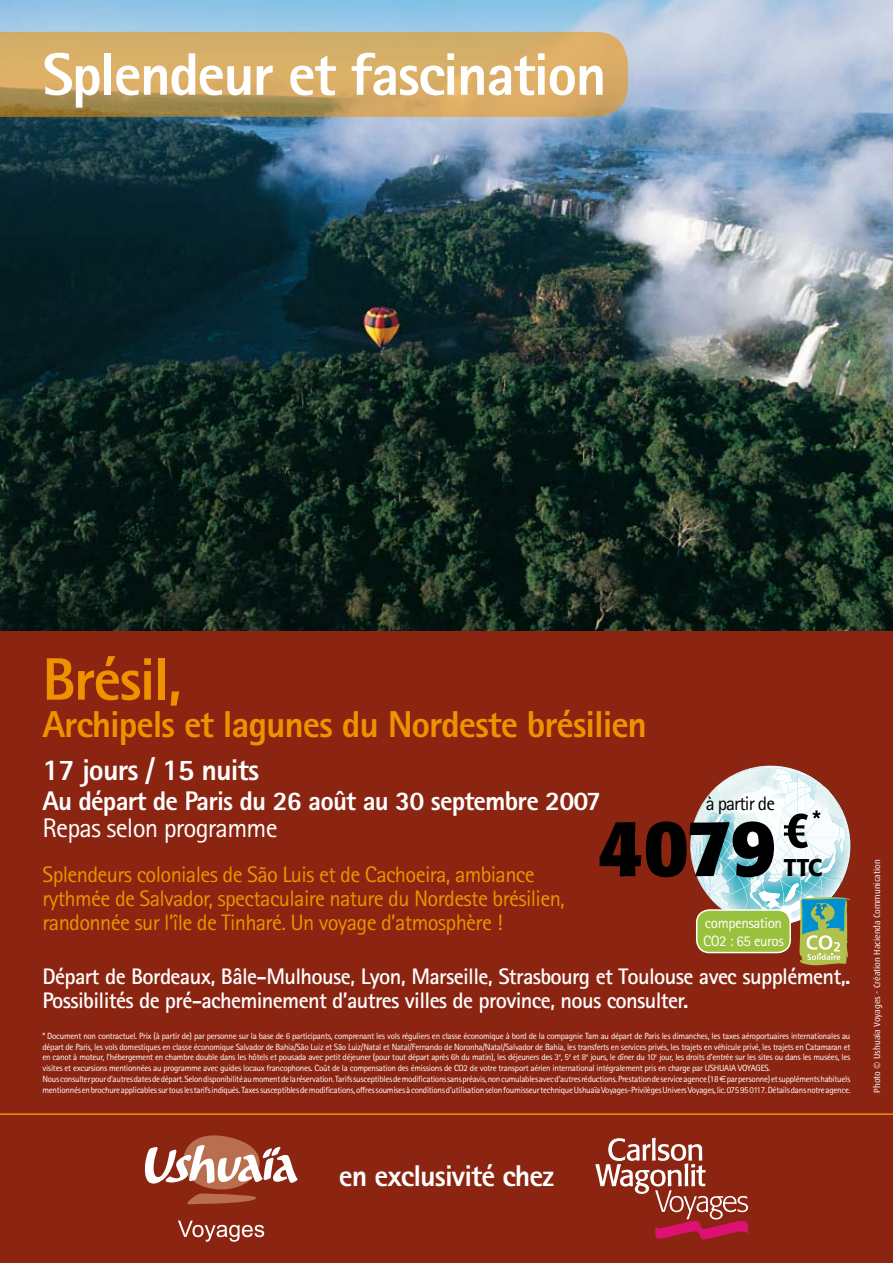
<style>
.page{position:relative;width:893px;height:1263px;background:#fff}
.page>*{position:absolute;margin:0;border:0;box-sizing:border-box;transform-origin:0 0}
.t1{font:700 79.05px "Formata";color:#000}
.t2{font:800 60px "Rotis Sans Serif";letter-spacing:-.03em;color:#fff}
.t3{font:800 60px "Rotis Sans Serif";letter-spacing:-.03em;color:#f09100}
.t4{font:800 37.5px "Rotis Sans Serif";letter-spacing:-.03em;color:#f09100}
.t5{font:800 30px "Rotis Sans Serif";letter-spacing:-.03em;color:#fff}
.t6{font:800 27px "Rotis Sans Serif";letter-spacing:-.03em;color:#fff}
.t7{font:27px "Rotis Sans Serif";letter-spacing:-.03em;color:#fff}
.t8{font:500 24px "Formata";color:#000}
.t9{font:22.5px/24px "Rotis Sans Serif";letter-spacing:-.03em;color:#f09100}
.t10{font:700 22.5px/24px "Rotis Sans Serif";letter-spacing:-.03em;color:#fff}
.t11{font:19.5px "Rotis Sans Serif";letter-spacing:-.05em;color:#000}
.t12{font:15px/18px "Rotis Sans Serif";letter-spacing:-.03em;color:#fff}
.t13{font:9px/10.8px "Rotis Sans Serif";letter-spacing:-.03em;color:#fff}
.t14{font:9px "Dax";color:#fff}
.s1{font-family:"Euro Sans"}
</style>
<div class="page">
<img style="left:0;top:0;width:893px;height:631px">
<svg style="left:0;top:32px;width:628px;height:85px;background:#cea763"></svg>
<div style="left:0;top:631px;width:893px;height:632px;background:#8b2512"></div>
<hr style="left:0;top:1113px;width:893px;height:2px;background:#f09100">
<svg style="left:595px;top:1138px;width:153px;height:101px"></svg>
<svg style="left:145px;top:1135px;width:153px;height:69px"></svg>
<svg style="left:178px;top:1221px;width:86px;height:21px"></svg>
<svg style="left:690px;top:765px;width:160px;height:200px"></svg>
<h2 class="t2" style="left:43px;top:36px;width:566px">Splendeur et fascination</h2>
<h2 class="t3" style="left:43px;top:641px;width:141px">Brésil,</h2>
<h3 class="t4" style="left:43px;top:701px;width:606px">Archipels et lagunes du Nordeste brésilien</h3>
<h3 class="t5" style="left:43px;top:751px;width:218px">17 jours / 15 nuits</h3>
<h3 class="t6" style="left:43px;top:784px;width:560px">Au départ de Paris du 26 août au 30 septembre 2007</h3>
<h3 class="t7" style="left:43px;top:812px;width:237px">Repas selon programme</h3>
<h3 class="t9" style="left:43px;top:862px;width:524px">Splendeurs coloniales de São Luis et de Cachoeira, ambiance rythmée de Salvador, spectaculaire nature du Nordeste brésilien, randonnée sur l’île de Tinharé. Un voyage d’atmosphère !</h3>
<h3 class="t10" style="left:43px;top:964px;width:809px">Départ de Bordeaux, Bâle-Mulhouse, Lyon, Marseille, Strasbourg et Toulouse avec supplément,.<br>Possibilités de pré-acheminement d’autres villes de province, nous consulter.</h3>
<h3 class="t11" style="left:706px;top:792px;width:71px">à partir de</h3>
<h1 class="t1" style="left:597px;top:799px;width:181px">4079</h1>
<h3 class="t8" style="left:784px;top:853px;width:40px">TTC</h3>
<p class="t14" style="left:872px;top:1093px;width:235px;rotate:-90deg">Photo © Ushuaïa Voyages - Création Hacienda Communication</p>
<h3 class="t12" style="left:703px;top:914px;width:82px">compensation<br>CO2 : 65 euros</h3>
<p class="t13" style="left:43px;top:1030px;width:809px">* Document non contractuel. Prix (à partir de) par personne sur la base de 6 participants, comprenant les vols réguliers en classe économique à bord de la compagnie Tam au départ de Paris les dimanches, les taxes aéroportuaires internationales au départ de Paris, les vols domestiques en classe économique Salvador de Bahia/São Luiz et São Luiz/Natal et Natal/Fernando de Noronha/Natal/Salvador de Bahia, les transferts en services privés, les trajets en véhicule privé, les trajets en Catamaran et en canot à moteur, l’hébergement en chambre double dans les hôtels et pousada avec petit déjeuner (pour tout départ après 6h du matin), les déjeuners des 3<sup>e</sup>, 5<sup>e</sup> et 8<sup>e</sup> jours, le dîner du 10<sup>e</sup> jour, les droits d’entrée sur les sites ou dans les musées, les visites et excursions mentionnées au programme avec guides locaux francophones. Coût de la compensation des émissions de CO2 de votre transport aérien international intégralement pris en charge par USHUAIA VOYAGES.<br>Nous consulter pour d’autres dates de départ. Selon disponibilité au moment de la réservation. Tarifs susceptibles de modifications sans préavis, non cumulables avec d’autres réductions. Prestation de service agence (18 <span class="s1">E</span> par personne) et suppléments habituels mentionnés en brochure applicables sur tous les tarifs indiqués. Taxes susceptibles de modifications, offres soumises à conditions d’utilisation selon fournisseur technique Ushuaïa Voyages-Privilèges Univers Voyages, lic. 075 95 0117. Détails dans notre agence.</p>
<h3 class="t5" style="left:339px;top:1156px;width:217px">en exclusivité chez</h3>
</div>
